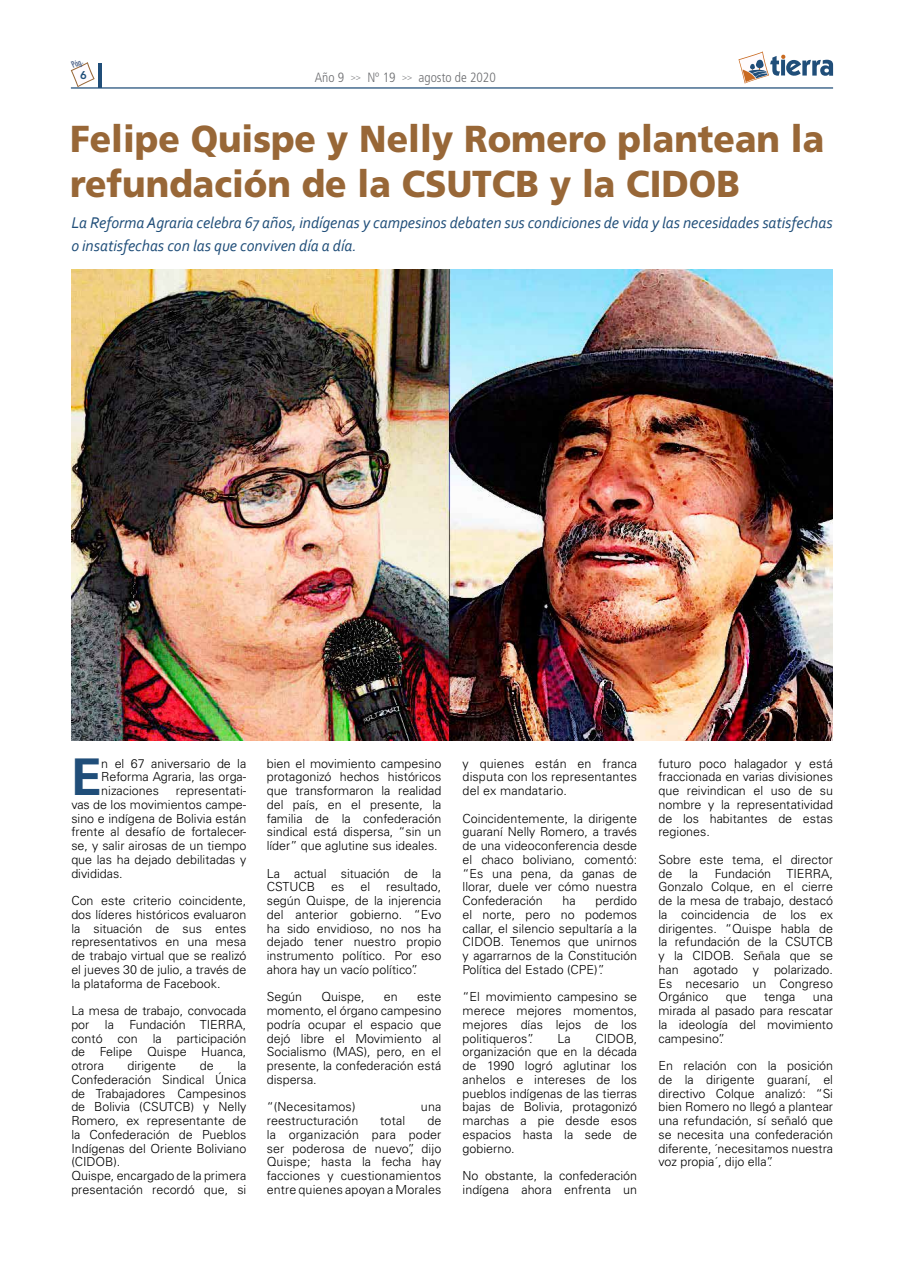
<style>
.page{position:relative;width:904px;height:1276px;background:#fff}
.page>*{position:absolute;margin:0;border:0;box-sizing:border-box;transform-origin:0 0}
.t1{font:700 50.5px "Univers LT Std";color:#204e79}
.t2{font:900 37.5px/45px "Frutiger LT Std";color:#986737;scale:.94 1}
.t3{font:italic 16.25px/22.5px "Corbel";color:#204e79}
.t4{font:300 condensed 13.38px "Frutiger LT Std";color:#6d6e71}
.t5{font:300 12.5px/13.8px "Univers LT Std";color:#000;text-align:justify}
.t6{font:800 11.25px "Avenir LT Std";color:#204e79}
.t7{font:condensed 8.75px "Futura Std";color:#50658a}
</style>
<div class="page">
<svg style="left:738px;top:51px;width:95px;height:33px"></svg>
<svg style="left:71px;top:62px;width:24px;height:25px"></svg>
<hr style="left:71px;top:87px;width:762px;height:2px;background:#204e79">
<hr style="left:98px;top:63px;width:4px;height:25px;background:#204e79">
<img style="left:71px;top:269px;width:761px;height:472px">
<p class="t7" style="left:69px;top:61px;width:13px;rotate:-25deg">Pág.</p>
<p class="t6" style="left:80px;top:68px;width:8px">6</p>
<p class="t4" style="left:315px;top:70px;width:182px">Año 9 <sup>&gt;&gt;</sup> Nº 19 <sup>&gt;&gt;</sup> agosto de 2020</p>
<h2 class="t2" style="left:70px;top:116px;width:803px">Felipe Quispe y Nelly Romero plantean la refundación de la CSUTCB y la CIDOB</h2>
<h3 class="t3" style="left:71px;top:211px;width:762px">La Reforma Agraria celebra 67 años, indígenas y campesinos debaten sus condiciones de vida y las necesidades satisfechas o insatisfechas con las que conviven día a día.</h3>
<h1 class="t1" style="left:71px;top:747px;width:31px">E</h1>
<p class="t5" style="left:101px;top:756px;width:146px">n el 67 aniversario de la Reforma Agraria, las orga&shy;nizaciones</p>
<p class="t5" style="left:71px;top:784px;width:176px;text-indent:105px">representati&shy;vas de los movimientos campe&shy;sino e indígena de Bolivia están frente al desafío de fortalecer&shy;se, y salir airosas de un tiempo que las ha dejado debilitadas y divididas.</p>
<p class="t5" style="left:71px;top:894px;width:176px">Con este criterio coincidente, dos líderes históricos evaluaron la situación de sus entes representativos en una mesa de trabajo virtual que se realizó el jueves 30 de julio, a través de la plataforma de Facebook.</p>
<p class="t5" style="left:71px;top:1004px;width:176px">La mesa de trabajo, convocada por la Fundación TIERRA, contó con la participación de Felipe Quispe Huanca, otrora</p>
<p class="t5" style="left:71px;top:1059px;width:176px;text-align:left;text-indent:166px">la<br>Confederación Sindical Única de Trabajadores Campesinos de Bolivia (CSUTCB) y Nelly<br>Romero, ex representante de la Confederación de Pueblos<br>Indígenas del Oriente Boliviano (CIDOB).<br>Quispe, encargado de la primera presentación recordó que, si</p>
<p class="t5" style="left:128px;top:1059px;width:50px">dirigente</p>
<p class="t5" style="left:200px;top:1059px;width:15px">de</p>
<p class="t5" style="left:267px;top:756px;width:176px">bien el movimiento campesino protagonizó hechos históricos que transformaron la realidad del país, en el presente, la familia de la confederación sindical está dispersa, “sin un líder” que aglutine sus ideales.</p>
<p class="t5" style="left:267px;top:866px;width:176px">La actual situación de la<br>CSTUCB</p>
<p class="t5" style="left:267px;top:880px;width:176px;text-indent:119px">resultado, según Quispe, de la injerencia del anterior gobierno. “Evo ha sido envidioso, no nos ha dejado tener nuestro propio instrumento político. Por eso ahora hay un vacío político”.</p>
<p class="t5" style="left:267px;top:990px;width:37px">Según</p>
<p class="t5" style="left:321px;top:990px;width:45px">Quispe,</p>
<p class="t5" style="left:384px;top:990px;width:15px">en</p>
<p class="t5" style="left:331px;top:880px;width:15px">es</p>
<p class="t5" style="left:360px;top:880px;width:11px">el</p>
<p class="t5" style="left:267px;top:990px;width:176px;text-indent:150px">este momento, el órgano campesino podría ocupar el espacio que dejó libre el Movimiento al Socialismo (MAS), pero, en el presente, la confederación está dispersa.</p>
<p class="t5" style="left:267px;top:1100px;width:90px">“(Necesitamos)</p>
<p class="t5" style="left:421px;top:1100px;width:22px">una</p>
<p class="t5" style="left:267px;top:1114px;width:93px">reestructuración</p>
<p class="t5" style="left:380px;top:1114px;width:27px">total</p>
<p class="t5" style="left:267px;top:1114px;width:176px;text-indent:160px">de la organización para poder ser poderosa de nuevo”, dijo Quispe; hasta la fecha hay facciones y cuestionamientos entre quienes apoyan a Morales</p>
<p class="t5" style="left:462px;top:756px;width:176px">y quienes están en franca disputa con los representantes del ex mandatario.</p>
<p class="t5" style="left:462px;top:811px;width:176px">Coincidentemente, la dirigente guaraní Nelly Romero, a través de una videoconferencia desde el chaco boliviano, comentó: “Es una pena, da ganas de llorar, duele ver cómo nuestra Confederación</p>
<p class="t5" style="left:462px;top:894px;width:176px;text-indent:133px">perdido el norte, pero no podemos callar, el silencio sepultaría a la CIDOB. Tenemos que unirnos y agarrarnos de la Constitución Política del Estado (CPE)”.</p>
<p class="t5" style="left:462px;top:990px;width:176px">“El movimiento campesino se merece mejores momentos, mejores días lejos de los politiqueros”.</p>
<p class="t5" style="left:562px;top:894px;width:15px">ha</p>
<p class="t5" style="left:462px;top:1031px;width:176px;text-indent:133px">CIDOB, organización que en la década de 1990 logró aglutinar los anhelos e intereses de los pueblos indígenas de las tierras bajas de Bolivia, protagonizó marchas a pie desde esos espacios hasta la sede de gobierno.</p>
<p class="t5" style="left:462px;top:1169px;width:176px">No obstante, la confederación indígena ahora enfrenta un</p>
<p class="t5" style="left:557px;top:1031px;width:15px">La</p>
<p class="t5" style="left:658px;top:756px;width:176px">futuro poco halagador y está fraccionada en varias divisiones que reivindican el uso de su nombre y la representatividad de los habitantes de estas regiones.</p>
<p class="t5" style="left:658px;top:852px;width:176px">Sobre este tema, el director de</p>
<p class="t5" style="left:658px;top:866px;width:176px;text-indent:56px">Fundación TIERRA, Gonzalo Colque, en el cierre de la mesa de trabajo, destacó la coincidencia de los ex dirigentes. “Quispe habla de la refundación de la CSUTCB y la CIDOB. Señala que se han agotado y polarizado.<br>Es necesario un Congreso Orgánico</p>
<p class="t5" style="left:689px;top:866px;width:11px">la</p>
<p class="t5" style="left:726px;top:990px;width:22px">que</p>
<p class="t5" style="left:764px;top:990px;width:33px">tenga</p>
<p class="t5" style="left:658px;top:990px;width:176px;text-indent:154px">una mirada al pasado para rescatar la ideología del movimiento campesino”.</p>
<p class="t5" style="left:658px;top:1059px;width:176px">En relación con la posición de la dirigente guaraní, el directivo Colque analizó: “Si bien Romero no llegó a plantear una refundación, sí señaló que se necesita una confederación diferente, ´necesitamos nuestra voz propia´, dijo ella”.</p>
</div>
